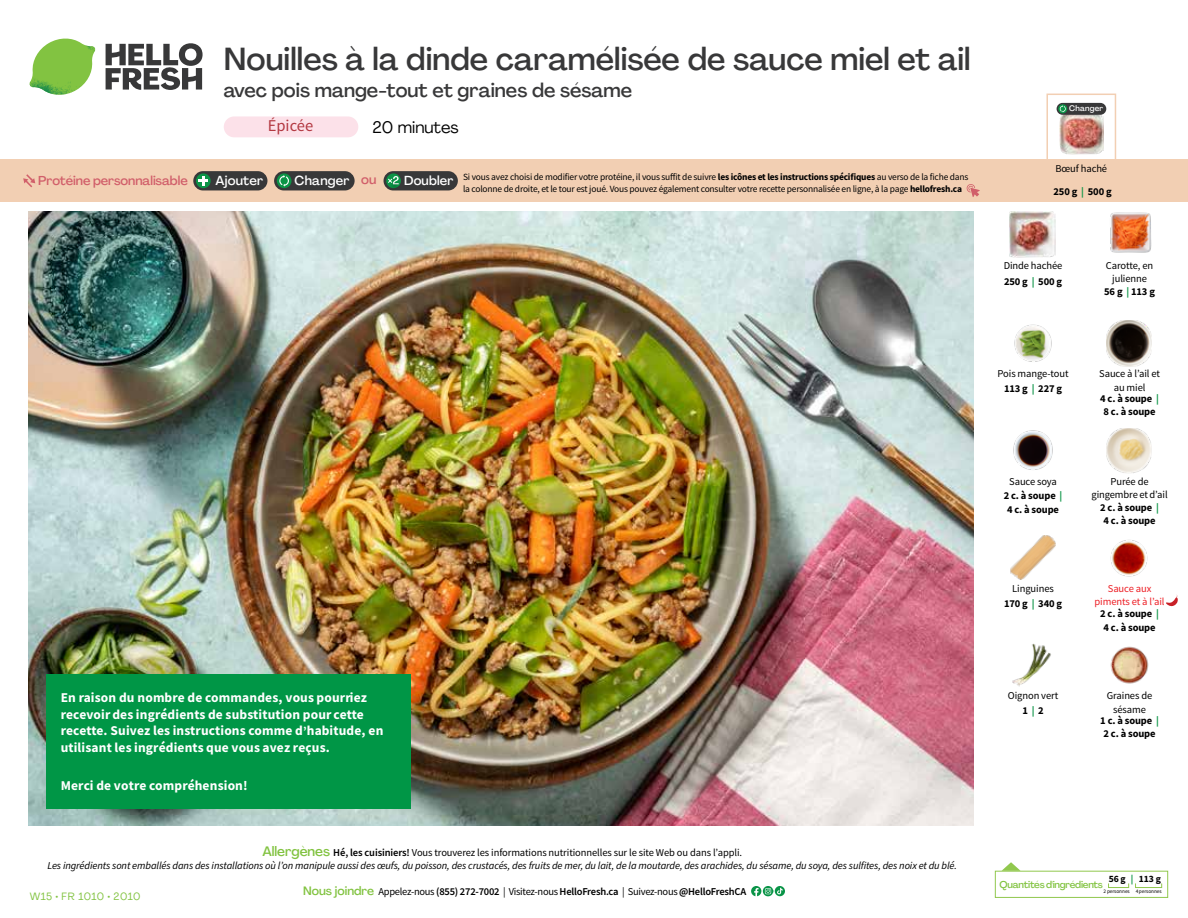
<style>
.page{position:relative;width:1188px;height:918px;background:#fff}
.page>*{position:absolute;margin:0;border:0;box-sizing:border-box;transform-origin:0 0}
.t1{font:500 31.5px "Agrandir";color:#383839}
.t2{font:500 19.5px "Agrandir";color:#383839}
.t3{font:16.5px "Agrandir";color:#000}
.t4{font:16.5px "Source Sans Pro";color:#b33841}
.t5{font:13.5px/16.5px "Source Sans Variable";letter-spacing:.01em;color:#fff}
.t6{font:500 12.9px "Agrandir";letter-spacing:.015em;color:#fff}
.t7{font:500 12.75px "Agrandir";letter-spacing:-.005em;color:#d15f6a}
.t8{font:italic 10.5px/13.5px "Source Sans Pro";letter-spacing:-.01em;color:#000;text-align:center}
.t9{font:10.5px/14.9px "Source Sans Pro";letter-spacing:-.01em;color:#000;text-align:center}
.t10{font:600 10.5px "Source Sans Pro";letter-spacing:-.02em;color:#000}
.t11{font:700 10.5px/13.5px "Source Sans Pro";letter-spacing:-.01em;color:#000;text-align:center}
.t12{font:10.5px/13.5px "Source Sans Pro";letter-spacing:-.01em;color:#ed1d24;text-align:center}
.t13{font:10.5px "Agrandir";letter-spacing:.04em;color:#82c341}
.t14{font:500 9.75px "Agrandir";letter-spacing:-.025em;color:#82c341}
.t15{font:700 9.6px "Source Sans Pro";color:#000}
.t16{font:9.45px/12px "Source Sans Pro";letter-spacing:-.02em;color:#000}
.t17{font:500 7.95px "Agrandir";letter-spacing:.02em;color:#fff}
.t18{font:5.25px "Source Sans Pro";letter-spacing:-.01em;color:#000}
.s1{color:#d15f6a}
.s2{font-weight:700}
.s3{font-weight:700;color:#0b9446}
.s4{color:#0b9446}
.s5{font-size:12px}
.s6{font-family:"Agrandir";font-weight:500;font-style:normal;font-size:13.5px;color:#82c341}
.s7{font-weight:600;font-style:normal}
.s8{font-style:normal}
.s9{font-family:"Agrandir";font-weight:500;font-size:12px;color:#82c341}
.s10{font-weight:400}
</style>
<div class="page">
<svg style="left:106px;top:43px;width:97px;height:47px"></svg>
<svg style="left:34px;top:39px;width:59px;height:38px"></svg>
<img style="left:65px;top:39px;width:30px;height:25px">
<img style="left:33px;top:60px;width:56px;height:10px">
<img style="left:29px;top:64px;width:58px;height:31px">
<img style="left:64px;top:70px;width:25px;height:24px">
<img style="left:28px;top:211px;width:946px;height:615px">
<svg style="left:775px;top:886px;width:10px;height:10px"></svg>
<svg style="left:751px;top:886px;width:32px;height:10px"></svg>
<svg style="left:1002px;top:862px;width:19px;height:9px"></svg>
<div style="left:995px;top:871px;width:173px;height:27px;border:1px solid #91c84e"></div>
<div style="left:1108px;top:883px;width:21px;height:5px;border:1px solid #91c84e"></div>
<div style="left:1135px;top:883px;width:27px;height:5px;border:1px solid #91c84e"></div>
<div style="left:47px;top:674px;width:364px;height:135px;background:#009646"></div>
<img style="left:1014px;top:324px;width:38px;height:38px">
<img style="left:1106px;top:321px;width:46px;height:45px">
<img style="left:1013px;top:430px;width:40px;height:40px">
<img style="left:1106px;top:428px;width:46px;height:45px">
<img style="left:1011px;top:536px;width:45px;height:44px">
<img style="left:1110px;top:540px;width:38px;height:37px">
<img style="left:1012px;top:643px;width:39px;height:44px">
<img style="left:1110px;top:212px;width:42px;height:41px">
<img style="left:1010px;top:212px;width:45px;height:45px">
<img style="left:1110px;top:646px;width:39px;height:38px">
<svg style="left:1166px;top:595px;width:12px;height:12px"></svg>
<div style="left:0;top:160px;width:1188px;height:42px;background:#f2cfb3"></div>
<svg style="left:23px;top:174px;width:12px;height:13px"></svg>
<div style="left:384px;top:171px;width:74px;height:19px;background:#383839;border-radius:10px"></div>
<svg style="left:386px;top:173px;width:15px;height:15px"></svg>
<div style="left:389px;top:180px;width:11px;height:11px;background:#000;opacity:.35"></div>
<svg style="left:387px;top:176px;width:12px;height:8px"></svg>
<div style="left:274px;top:171px;width:81px;height:19px;background:#383839;border-radius:10px"></div>
<svg style="left:277px;top:173px;width:15px;height:15px"></svg>
<svg style="left:279px;top:175px;width:10px;height:12px"></svg>
<div style="left:193px;top:171px;width:74px;height:19px;background:#383839;border-radius:10px"></div>
<svg style="left:196px;top:173px;width:15px;height:15px"></svg>
<svg style="left:198px;top:176px;width:10px;height:10px"></svg>
<svg style="left:967px;top:184px;width:13px;height:13px"></svg>
<div style="left:1046px;top:94px;width:70px;height:69px;border:2px solid #f2cfb3"></div>
<img style="left:1060px;top:114px;width:43px;height:41px">
<div style="left:1057px;top:103px;width:49px;height:12px;background:#383839;border-radius:6px"></div>
<svg style="left:1058px;top:104px;width:9px;height:9px"></svg>
<svg style="left:1060px;top:105px;width:6px;height:7px"></svg>
<div style="left:224px;top:116px;width:134px;height:21px;background:#fce1e9;border-radius:10px"></div>
<h1 class="t1" style="left:224px;top:40px;width:748px">Nouilles à la dinde caramélisée de sauce miel et ail</h1>
<h2 class="t2" style="left:224px;top:79px;width:410px">avec pois mange-tout et graines de sésame</h2>
<h3 class="t3" style="left:373px;top:117px;width:88px">20 minutes</h3>
<h3 class="t4" style="left:268px;top:115px;width:47px">Épicée</h3>
<p class="t17" style="left:1069px;top:104px;width:35px">Changer</p>
<p class="t7" style="left:38px;top:173px;width:151px">Protéine personnalisable</p>
<p class="t6" style="left:216px;top:172px;width:49px">Ajouter</p>
<p class="t6" style="left:295px;top:172px;width:83px">Changer <span class="s1">ou</span></p>
<p class="t6" style="left:404px;top:172px;width:51px">Doubler</p>
<p class="t9" style="left:1054px;top:157px;width:60px;line-height:22.6px;text-align:left">Bœuf haché<br><span class="s2">250 g</span> <span class="s3">|</span> <span class="s2">500 g</span></p>
<p class="t16" style="left:463px;top:171px;width:507px">Si vous avez choisi de modifier votre protéine, il vous suffit de suivre <span class="s2">les icônes et les instructions spécifiques</span> au verso de la fiche dans la colonne de droite, et le tour est joué. Vous pouvez également consulter votre recette personnalisée en ligne, à la page <span class="s2">hellofresh.ca</span></p>
<p class="t9" style="left:1004px;top:258px;width:60px;line-height:15.6px;text-align:left">Dinde hachée<br><span class="s2">250 g</span> <span class="s3">|</span> <span class="s2">500 g</span></p>
<p class="t9" style="left:1104px;top:259px;width:52px;line-height:13px">Carotte, en julienne<br><span class="s2">56 g</span> <span class="s3">|</span> <span class="s2">113 g</span></p>
<p class="t9" style="left:998px;top:366px;width:72px">Pois mange-tout<br><span class="s2">113 g</span> <span class="s3">|</span> <span class="s2">227 g</span></p>
<p class="t9" style="left:1099px;top:367px;width:62px;line-height:13.5px">Sauce à l’ail et au miel</p>
<p class="t11" style="left:1100px;top:391px;width:60px">4 c. à soupe <span class="s4">|<br></span>8 c. à soupe</p>
<p class="t9" style="left:1004px;top:474px;width:60px">Sauce soya<br><span class="s2">2 c. à soupe</span> <span class="s3">|</span></p>
<p class="t11" style="left:1007px;top:502px;width:54px">4 c. à soupe</p>
<p class="t9" style="left:1091px;top:475px;width:78px;line-height:13.4px">Purée de gingembre et d’ail<br><span class="s2">2 c. à soupe</span> <span class="s3">|<br></span><span class="s2">4 c. à soupe</span></p>
<p class="t5" style="left:61px;top:690px;width:324px">En raison du nombre de commandes, vous pourriez recevoir des ingrédients de substitution pour cette recette. Suivez les instructions comme d<span class="s5">’</span>habitude, en utilisant les ingrédients que vous avez reçus.</p>
<p class="t5" style="left:61px;top:778px;width:189px">Merci de votre compréhension!</p>
<p class="t8" style="left:47px;top:846px;width:911px"><span class="s6">Allergènes</span> <span class="s7">Hé, les cuisiniers!</span> <span class="s8">Vous trouverez les informations nutritionnelles sur le site Web ou dans l’appli.<br></span>Les ingrédients sont emballés dans des installations où l’on manipule aussi des œufs, du poisson, des crustacés, des fruits de mer, du lait, de la moutarde, des arachides, du sésame, du soya, des sulfites, des noix et du blé.</p>
<p class="t13" style="left:30px;top:890px;width:112px">W15 • FR 1010 • 2010</p>
<p class="t10" style="left:303px;top:885px;width:445px"><span class="s9">Nous joindre</span> <span class="s10">Appelez-nous</span> (855) 272-7002 <span class="s10">| Visitez-nous</span> HelloFresh.ca <span class="s10">| Suivez-nous</span> @HelloFreshCA</p>
<p class="t9" style="left:1004px;top:581px;width:60px">Linguines<br><span class="s2">170 g</span> <span class="s3">|</span> <span class="s2">340 g</span></p>
<p class="t12" style="left:1095px;top:582px;width:72px">Sauce aux piments et à l’ail</p>
<p class="t11" style="left:1100px;top:607px;width:60px">2 c. à soupe <span class="s4">|<br></span>4 c. à soupe</p>
<p class="t9" style="left:1008px;top:689px;width:52px">Oignon vert<br><span class="s2">1</span> <span class="s3">|</span> <span class="s2">2</span></p>
<p class="t9" style="left:1107px;top:689px;width:47px;line-height:13.5px">Graines de sésame</p>
<p class="t11" style="left:1100px;top:713px;width:60px">1 c. à soupe <span class="s4">|<br></span>2 c. à soupe</p>
<p class="t15" style="left:1109px;top:872px;width:54px">56 g <span class="s4">|</span> 113 g</p>
<p class="t18" style="left:1103px;top:888px;width:60px">2 personnes 4 personnes</p>
<p class="t14" style="left:1000px;top:878px;width:105px">Quantités d'ingrédients</p>
</div>
